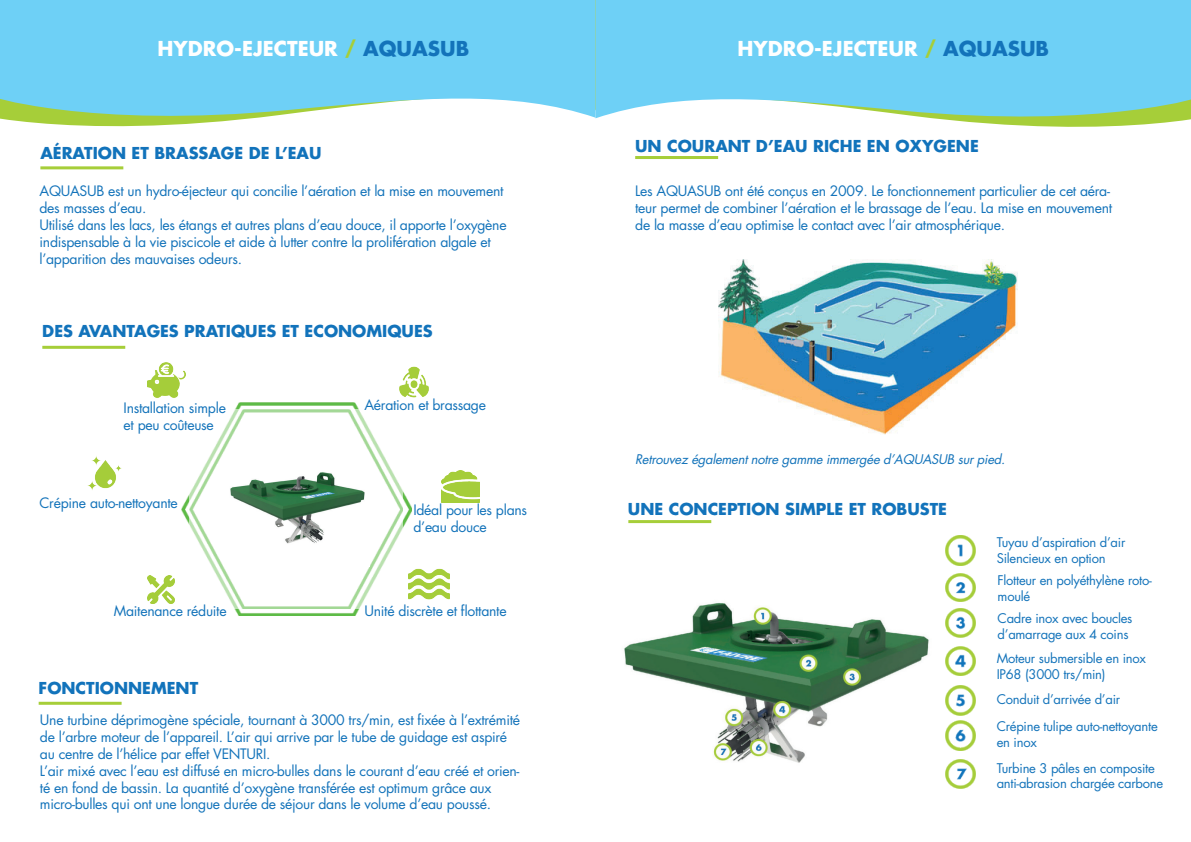
<style>
.page{position:relative;width:1191px;height:842px;background:#fff}
.page>*{position:absolute;margin:0;border:0;box-sizing:border-box;transform-origin:0 0}
.t1{font:700 20px "Futura Std";color:#fff}
.t2{font:700 16px "Futura Std";color:#1273bb}
.t3{font:14px/16.8px "Futura Std";letter-spacing:-.02em;color:#1373ba}
.t4{font:13px/15.6px "Futura Std";letter-spacing:-.02em;color:#1373ba}
.t5{font:italic 13px "Futura Std";color:#1373ba}
.s1{color:#a6ce39}
.s2{color:#1373ba}
</style>
<div class="page">
<img style="left:181px;top:403px;width:230px;height:213px">
<img style="left:190px;top:410px;width:213px;height:198px">
<img style="left:229px;top:458px;width:140px;height:108px">
<svg style="left:595px;top:0;width:596px;height:127px;fill:#6ed0f6"></svg>
<svg style="left:0;top:0;width:595px;height:127px;fill:#6ed0f6"></svg>
<hr style="left:40px;top:166px;width:83px;height:3px;background:#a6ce39">
<hr style="left:42px;top:346px;width:83px;height:3px;background:#a6ce39">
<hr style="left:39px;top:702px;width:83px;height:3px;background:#a6ce39">
<hr style="left:628px;top:520px;width:83px;height:3px;background:#a6ce39">
<hr style="left:635px;top:156px;width:83px;height:3px;background:#a6ce39">
<img style="left:147px;top:575px;width:27px;height:28px">
<img style="left:147px;top:362px;width:38px;height:36px">
<img style="left:87px;top:456px;width:35px;height:34px">
<img style="left:399px;top:366px;width:30px;height:31px">
<img style="left:408px;top:559px;width:42px;height:49px">
<img style="left:441px;top:470px;width:38px;height:32px">
<img style="left:718px;top:260px;width:299px;height:174px">
<img style="left:624px;top:603px;width:305px;height:160px">
<img style="left:945px;top:685px;width:30px;height:30px">
<img style="left:945px;top:720px;width:30px;height:31px">
<img style="left:945px;top:759px;width:30px;height:29px">
<img style="left:945px;top:536px;width:30px;height:29px">
<img style="left:945px;top:573px;width:30px;height:29px">
<img style="left:945px;top:608px;width:30px;height:30px">
<img style="left:945px;top:646px;width:30px;height:29px">
<h1 class="t1" style="left:157px;top:35px;width:313px">HYDRO-EJECTEUR <span class="s1">/</span> <span class="s2">AQUASUB</span></h1>
<h1 class="t1" style="left:737px;top:35px;width:313px">HYDRO-EJECTEUR <span class="s1">/</span> <span class="s2">AQUASUB</span></h1>
<p class="t2" style="left:40px;top:142px;width:282px">AÉRATION ET BRASSAGE DE L’EAU</p>
<p class="t3" style="left:40px;top:183px;width:468px">AQUASUB est un hydro-éjecteur qui concilie l’aération et la mise en mouvement des masses d’eau.<br>Utilisé dans les lacs, les étangs et autres plans d’eau douce, il apporte l’oxygène indispensable à la vie piscicole et aide à lutter contre la prolifération algale et l’apparition des mauvaises odeurs.</p>
<p class="t2" style="left:42px;top:320px;width:392px">DES AVANTAGES PRATIQUES ET ECONOMIQUES</p>
<p class="t3" style="left:124px;top:400px;width:104px">Installation simple et peu coûteuse</p>
<p class="t3" style="left:364px;top:397px;width:123px">Aération et brassage</p>
<p class="t3" style="left:40px;top:494px;width:140px">Crépine auto-nettoyante</p>
<p class="t3" style="left:413px;top:501px;width:115px">Idéal pour les plans d’eau douce</p>
<p class="t3" style="left:114px;top:603px;width:114px">Maitenance réduite</p>
<p class="t3" style="left:364px;top:603px;width:144px">Unité discrète et flottante</p>
<p class="t2" style="left:39px;top:677px;width:161px">FONCTIONNEMENT</p>
<p class="t3" style="left:40px;top:712px;width:482px">Une turbine déprimogène spéciale, tournant à 3000 trs/min, est fixée à l’extrémité de l’arbre moteur de l’appareil. L’air qui arrive par le tube de guidage est aspiré au centre de l’hélice par effet VENTURI.<br>L’air mixé avec l’eau est diffusé en micro-bulles dans le courant d’eau créé et orien&shy;té en fond de bassin. La quantité d’oxygène transférée est optimum grâce aux micro-bulles qui ont une longue durée de séjour dans le volume d’eau poussé.</p>
<p class="t2" style="left:635px;top:136px;width:345px">UN COURANT D’EAU RICHE EN OXYGENE</p>
<p class="t3" style="left:635px;top:183px;width:478px">Les AQUASUB ont été conçus en 2009. Le fonctionnement particulier de cet aéra&shy;teur permet de combiner l’aération et le brassage de l’eau. La mise en mouvement de la masse d’eau optimise le contact avec l’air atmosphérique.</p>
<p class="t5" style="left:635px;top:451px;width:374px">Retrouvez égalementnotre gamme immergée d’AQUASUB surpied.</p>
<p class="t2" style="left:628px;top:499px;width:321px">UNE CONCEPTION SIMPLE ET ROBUSTE</p>
<p class="t4" style="left:996px;top:533px;width:130px;line-height:16.8px">Tuyau d’aspiration d’air<br>Silencieux en option</p>
<p class="t4" style="left:997px;top:573px;width:156px">Flotteur en polyéthylène roto&shy;moulé</p>
<p class="t4" style="left:997px;top:611px;width:136px">Cadre inox avec boucles d’amarrage aux 4 coins</p>
<p class="t4" style="left:996px;top:650px;width:151px">Moteur submersible en inox<br>IP68 (3000 trs/min)</p>
<p class="t4" style="left:996px;top:686px;width:162px;line-height:27px">Conduit d’arrivée d’air<br>Crépine tulipe auto-nettoyante</p>
<p class="t4" style="left:996px;top:729px;width:160px;line-height:25.9px">en inox<br>Turbine 3 pâles en composite</p>
<p class="t4" style="left:996px;top:776px;width:168px">anti-abrasion chargée carbone</p>
</div>
